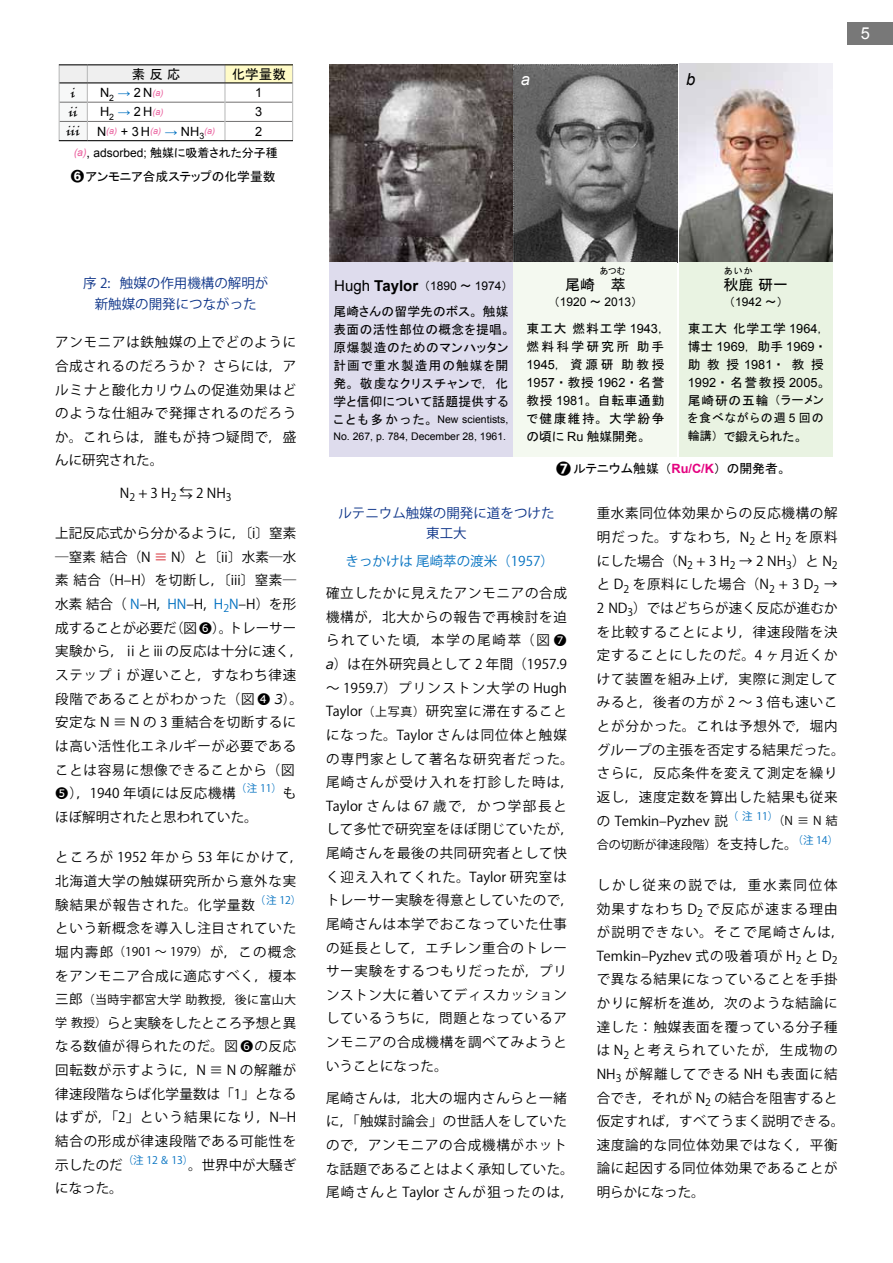
<style>
.page{position:relative;width:893px;height:1263px;background:#fff}
.page>*{position:absolute;margin:0;border:0;box-sizing:border-box;transform-origin:0 0}
.t1{font:16.5px "Arial";color:#fff}
.t2{font:italic 16.5px "Arial";color:#fff}
.t3{font:italic 16.5px "Arial";color:#000}
.t4{font:15px "MS P Gothic";color:#000}
.t5{font:13.5px/23.7px "Koz Go Pro";letter-spacing:.055em;color:#000}
.t6{font:13.5px/23.7px "Koz Go Pro";letter-spacing:.035em;color:#000}
.t7{font:13.5px/21px "Koz Go Pro";color:#0c3388;text-align:center}
.t8{font:13.5px "Koz Go Pro";color:#0070c0}
.t9{font:13.5px "MS P Gothic";color:#000}
.t10{font:12.75px/18px "MS P Gothic";letter-spacing:.045em;color:#000}
.t11{font:12.75px "Arial";color:#000}
.t12{font:12.75px "MS P Gothic";color:#000}
.t13{font:12.75px/18px "MS P Gothic";letter-spacing:.175em;color:#000}
.t14{font:12.75px "Viner Hand ITC";color:#000}
.t15{font:12px "Koz Go Pro";color:#000}
.t16{font:12px "Arial";color:#000}
.t17{font:12px "MS P Gothic";color:#000}
.t18{font:12px "Koz Go Pro";letter-spacing:.03em;color:#000}
.t19{font:12px "MS P Gothic";letter-spacing:.085em;color:#000}
.t20{font:10.5px/16.8px "Arial";color:#000}
.t21{font:9px "MS P Gothic";letter-spacing:.075em;color:#000}
.t22{font:italic 9px "Arial";color:#ea609e}
.s1{color:#0070c0}
.s2{font-style:italic;font-size:9px;color:#ea609e}
.s3{font-family:"Arial";font-style:italic;font-size:10.5px;color:#ea609e}
.s4{font-family:"Arial";font-size:12.75px}
.s5{font-family:"Arial"}
.s6{font-size:13.5px}
.s7{color:#d0121b}
.s8{font-family:"Meiryo UI"}
.s9{font-family:"Meiryo UI";font-style:italic}
.s10{font-size:12px}
.s11{font-size:15px}
.s12{font-weight:700;font-size:15px}
.s13{font-family:"MS P Gothic"}
.s14{font-family:"MS P Gothic";font-size:12.75px}
.s15{font-family:"MS Gothic";font-size:15px}
.s16{font-family:"Arial";font-weight:700;color:#e4007f}
</style>
<div class="page">
<div style="left:847px;top:22px;width:46px;height:23px;background:#787878"></div>
<img style="left:329px;top:64px;width:348px;height:198px">
<img style="left:679px;top:64px;width:153px;height:198px">
<div style="left:225px;top:65px;width:68px;height:18px;background:#fffbc7"></div>
<hr style="left:225px;top:102px;width:67px;height:1px;background:#727171">
<hr style="left:225px;top:121px;width:67px;height:1px;background:#727171">
<svg style="left:292px;top:65px;width:1px;height:75px"></svg>
<hr style="left:225px;top:64px;width:68px;height:1px;background:#000">
<hr style="left:225px;top:140px;width:68px;height:1px;background:#000">
<svg style="left:59px;top:64px;width:167px;height:77px"></svg>
<hr style="left:87px;top:82px;width:138px;height:1px;background:#000">
<hr style="left:225px;top:82px;width:67px;height:1px;background:#000">
<div style="left:329px;top:263px;width:184px;height:194px;background:#dedced"></div>
<div style="left:514px;top:263px;width:163px;height:194px;background:#f4f9f0"></div>
<div style="left:679px;top:263px;width:153px;height:194px;background:#e9f3e2"></div>
<p class="t9" style="left:132px;top:67px;width:50px">素 反 応</p>
<p class="t9" style="left:232px;top:67px;width:55px">化学量数</p>
<p class="t14" style="left:71px;top:85px;width:6px">i</p>
<p class="t11" style="left:100px;top:84px;width:65px">N<sub>2</sub> <span class="s1">→</span> 2 N<span class="s2">(a)</span></p>
<p class="t11" style="left:255px;top:84px;width:9px">1</p>
<p class="t14" style="left:69px;top:104px;width:11px">ii</p>
<p class="t11" style="left:100px;top:104px;width:65px">H<sub>2</sub> <span class="s1">→</span> 2 H<span class="s2">(a)</span></p>
<p class="t11" style="left:255px;top:104px;width:9px">3</p>
<p class="t14" style="left:66px;top:123px;width:15px">iii</p>
<p class="t11" style="left:97px;top:123px;width:109px">N<span class="s2">(a)</span> + 3 H<span class="s2">(a)</span> <span class="s1">→</span> NH<sub>3</sub></p>
<p class="t22" style="left:204px;top:125px;width:12px">(a)</p>
<p class="t11" style="left:255px;top:123px;width:9px">2</p>
<p class="t17" style="left:74px;top:146px;width:206px"><span class="s3">(a)</span><span class="s4">,</span> <span class="s5">adsorbed;</span> 触媒に吸着された分子種</p>
<p class="t12" style="left:71px;top:170px;width:206px"><span class="s6">➏</span>アンモニア合成ステップの化学量数</p>
<p class="t2" style="left:521px;top:68px;width:11px">a</p>
<p class="t3" style="left:686px;top:68px;width:11px">b</p>
<p class="t1" style="left:861px;top:22px;width:11px">5</p>
<p class="t7" style="left:83px;top:273px;width:187px">序 2: 触媒の作用機構の解明が新触媒の開発につながった</p>
<p class="t5" style="left:55px;top:331px;width:242px;text-align:justify">アンモニアは鉄触媒の上でどのように合成されるのだろうか？ さらには，アルミナと酸化カリウムの促進効果はどのような仕組みで発揮されるのだろうか。これらは，誰もが持つ疑問で，盛んに研究された。</p>
<p class="t5" style="left:120px;top:481px;width:113px">N<sub>2</sub> + 3 H<sub>2</sub> ⇆ 2 NH<sub>3</sub></p>
<p class="t6" style="left:55px;top:522px;width:249px">上記反応式から分かるように，〔i〕窒素―窒素 結合（N <span class="s7">≡</span> N）と〔ii〕水素―水素 結合（H–H）を切断し，〔iii〕窒素―水素 結合（ <span class="s1">N</span>–H, <span class="s1">HN</span>–H, <span class="s1">H</span><sub>2</sub><span class="s1">N</span>–H）を形成することが必要だ（図<span class="s8">➏</span>）。トレーサー実験から，ⅱとⅲの反応は十分に速く，ステップⅰが遅いこと，すなわち律速段階であることがわかった（図 <span class="s8">➍</span> <span class="s9">3</span>）。安定な N ≡ N の 3 重結合を切断するには高い活性化エネルギーが必要であることは容易に想像できることから（図<br><span class="s8">➎</span>），1940 年頃には反応機構<sup>（注</sup> <sup>11）</sup>もほぼ解明されたと思われていた。</p>
<p class="t5" style="left:55px;top:846px;width:249px">ところが 1952 年から 53 年にかけて，北海道大学の触媒研究所から意外な実験結果が報告された。化学量数<sup>（注</sup> <sup>12）</sup>という新概念を導入し注目されていた</p>
<p class="t15" style="left:55px;top:944px;width:242px"><span class="s6">堀内壽郎</span>（1901 ～ 1979）<span class="s6">が，この概念</span></p>
<p class="t5" style="left:55px;top:964px;width:242px">をアンモニア合成に適応すべく，榎本</p>
<p class="t18" style="left:55px;top:991px;width:242px"><span class="s6">三郎</span>（当時宇都宮大学 助教授，後に富山大</p>
<p class="t5" style="left:55px;top:1011px;width:242px;text-align:justify"><span class="s10">学 教授）</span>らと実験をしたところ予想と異なる数値が得られたのだ。図 <span class="s8">➏</span>の反応回転数が示すように，N ≡ N の解離が律速段階ならば化学量数は「1」となるはずが，「2」という結果になり，N–H結合の形成が律速段階である可能性を示したのだ<sup>（注</sup> <sup>12</sup> <sup>&amp;</sup> <sup>13）</sup>。世界中が大騒ぎになった。</p>
<p class="t16" style="left:334px;top:278px;width:175px"><span class="s11">Hugh</span> <span class="s12">Taylor</span> <span class="s13">（</span>1890 <span class="s13">～</span> 1974<span class="s13">）</span></p>
<p class="t10" style="left:333px;top:302px;width:178px">尾崎さんの留学先のボス。触媒表面の活性部位の概念を提唱。原爆製造のためのマンハッタン計画で重水製造用の触媒を開発。敬虔なクリスチャンで，化学と信仰について話題提供する</p>
<p class="t20" style="left:333px;top:411px;width:176px"><span class="s14">ことも多かった。</span> New scientists,<br>No. 267, p. 784, December 28, 1961.</p>
<p class="t21" style="left:600px;top:267px;width:27px">あつむ</p>
<p class="t16" style="left:554px;top:293px;width:85px"><span class="s13">（</span>1920 <span class="s13">～</span> 2013<span class="s13">）</span></p>
<p class="t13" style="left:526px;top:319px;width:142px">東工大 燃料工学 <span class="s5">1943</span>，燃料科学研究所 助手<br><span class="s5">1945</span>，資源研 助教授</p>
<p class="t11" style="left:526px;top:374px;width:139px">1957 <span class="s13">・教授</span> 1962 <span class="s13">・名誉</span></p>
<p class="t10" style="left:526px;top:391px;width:139px;text-align:justify">教授 <span class="s5">1981</span>。自転車通勤で健康維持。大学紛争の頃に <span class="s5">Ru</span> 触媒開発。</p>
<p class="t21" style="left:724px;top:267px;width:30px">あいか</p>
<p class="t16" style="left:729px;top:293px;width:55px"><span class="s13">（</span>1942 <span class="s13">～）</span></p>
<p class="t10" style="left:688px;top:319px;width:140px">東工大 化学工学 <span class="s5">1964</span>，</p>
<p class="t11" style="left:688px;top:338px;width:138px"><span class="s13">博士</span> 1969<span class="s13">，助手</span> 1969 <span class="s13">・</span></p>
<p class="t10" style="left:688px;top:355px;width:138px">助教授<span class="s5">1981</span>・ 教授</p>
<p class="t11" style="left:688px;top:374px;width:140px">1992 <span class="s13">・名誉教授</span> 2005<span class="s13">。</span></p>
<p class="t10" style="left:688px;top:391px;width:138px">尾崎研の五輪<span class="s10">（ラーメン</span></p>
<p class="t19" style="left:688px;top:412px;width:138px">を食べながらの週 <span class="s5">5</span> 回の</p>
<p class="t10" style="left:688px;top:427px;width:116px"><span class="s10">輪講）</span>で鍛えられた。</p>
<p class="t12" style="left:556px;top:462px;width:231px"><span class="s15">➐</span>ルテニウム触媒（<span class="s16">Ru/C/K</span>）の開発者。</p>
<p class="t4" style="left:565px;top:277px;width:62px">尾崎 萃</p>
<p class="t4" style="left:724px;top:277px;width:66px">秋鹿 研一</p>
<p class="t7" style="left:338px;top:504px;width:217px;line-height:19.5px">ルテニウム触媒の開発に道をつけた東工大</p>
<p class="t8" style="left:346px;top:552px;width:210px">きっかけは 尾崎萃の渡米（1957）</p>
<p class="t5" style="left:326px;top:582px;width:249px">確立したかに見えたアンモニアの合成機構が，北大からの報告で再検討を迫られていた頃，本学の尾崎萃（図 <span class="s8">➐ </span><span class="s9">a</span>）は在外研究員として 2 年間（1957.9～ 1959.7）プリンストン大学の Hugh<br>Taylor<span class="s10">（上写真）</span>研究室に滞在することになった。Taylor さんは同位体と触媒の専門家として著名な研究者だった。尾崎さんが受け入れを打診した時は，<br>Taylor さんは 67 歳で，かつ学部長として多忙で研究室をほぼ閉じていたが，尾崎さんを最後の共同研究者として快く迎え入れてくれた。Taylor 研究室はトレーサー実験を得意としていたので，尾崎さんは本学でおこなっていた仕事の延長として，エチレン重合のトレーサー実験をするつもりだったが，プリンストン大に着いてディスカッションしているうちに，問題となっているアンモニアの合成機構を調べてみようということになった。</p>
<p class="t5" style="left:326px;top:1086px;width:249px">尾崎さんは，北大の堀内さんらと一緒に，「触媒討論会」の世話人をしていたので，アンモニアの合成機構がホットな話題であることはよく承知していた。尾崎さんと Taylor さんが狙ったのは，</p>
<p class="t5" style="left:597px;top:502px;width:249px">重水素同位体効果からの反応機構の解明だった。すなわち，N<sub>2</sub> と H<sub>2</sub> を原料にした場合（N<sub>2</sub> + 3 H<sub>2</sub> → 2 NH<sub>3</sub>）と N<sub>2</sub>と D<sub>2</sub> を原料にした場合（N<sub>2</sub> + 3 D<sub>2</sub> →<br>2 ND<sub>3</sub>）ではどちらが速く反応が進むかを比較することにより，律速段階を決定することにしたのだ。4 ヶ月近くかけて装置を組み上げ，実際に測定してみると，後者の方が 2 ～ 3 倍も速いことが分かった。これは予想外で，堀内グループの主張を否定する結果だった。さらに，反応条件を変えて測定を繰り返し，速度定数を算出した結果も従来の Temkin–Pyzhev 説<sup>（注</sup> <sup>11）</sup><span class="s10">（N ≡ N 結</span></p>
<p class="t15" style="left:597px;top:836px;width:243px">合の切断が律速段階）<span class="s6">を支持した。</span><sup>（注</sup> <sup>14）</sup></p>
<p class="t5" style="left:597px;top:873px;width:249px">しかし従来の説では，重水素同位体効果すなわち D<sub>2</sub> で反応が速まる理由が説明できない。そこで尾崎さんは，<br>Temkin–Pyzhev 式の吸着項が H<sub>2</sub> と D<sub>2</sub>で異なる結果になっていることを手掛かりに解析を進め，次のような結論に達した： 触媒表面を覆っている分子種は N<sub>2</sub> と考えられていたが，生成物の<br>NH<sub>3</sub> が解離してできる NH も表面に結合でき，それが N<sub>2</sub> の結合を阻害すると仮定すれば，すべてうまく説明できる。速度論的な同位体効果ではなく，平衡論に起因する同位体効果であることが明らかになった。</p>
</div>
